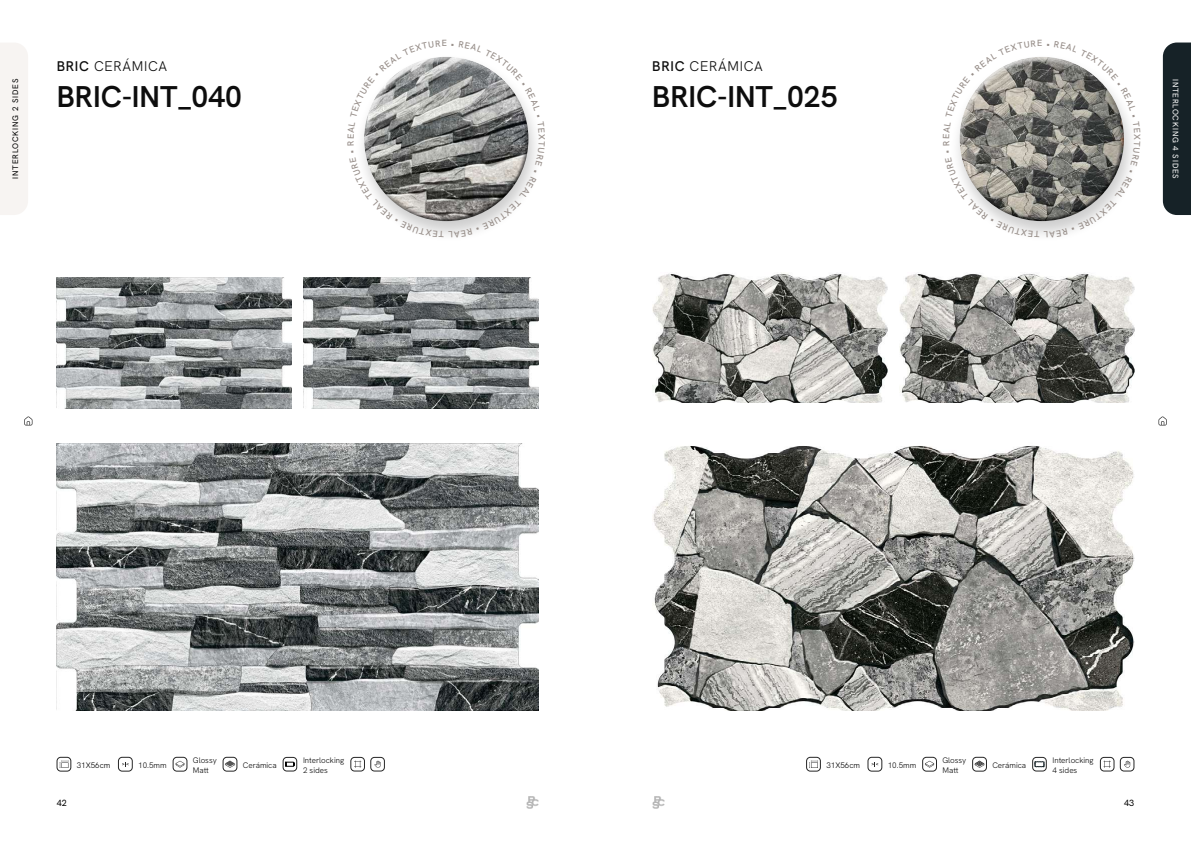
<style>
.page{position:relative;width:1191px;height:842px;background:#fff}
.page>*{position:absolute;margin:0;border:0;box-sizing:border-box;transform-origin:0 0}
.t1{font:600 30px "Hanken Grotesk";color:#0d0d0d}
.t2{font:300 14px "Hanken Grotesk";letter-spacing:.05em;color:#0d0d0d}
.t3{font:9px "Hanken Grotesk";color:#000}
.t4{font:300 8px/9.6px "Hanken Grotesk";color:#0d0d0d}
.t5{font:8px "Hanken Grotesk";letter-spacing:.1em;color:#fff}
.t6{font:8px "Hanken Grotesk";letter-spacing:.1em;color:#000}
.t7{font:300 8px "Hanken Grotesk";color:#000}
.s1{font-weight:500}
</style>
<div class="page">
<div style="left:1162px;top:43px;width:29px;height:172px;background:#162227"></div>
<svg style="left:652px;top:797px;width:12px;height:12px"></svg>
<svg style="left:1158px;top:416px;width:8px;height:9px"></svg>
<div style="left:867px;top:757px;width:15px;height:14px;border:1px solid #262626;border-radius:4px"></div>
<svg style="left:871px;top:762px;width:7px;height:4px"></svg>
<div style="left:922px;top:757px;width:14px;height:14px;border:1px solid #262626;border-radius:4px"></div>
<svg style="left:925px;top:761px;width:9px;height:7px"></svg>
<div style="left:806px;top:757px;width:14px;height:14px;border:1px solid #262626;border-radius:4px"></div>
<svg style="left:809px;top:760px;width:9px;height:8px"></svg>
<div style="left:972px;top:757px;width:14px;height:14px;border:1px solid #262626;border-radius:4px"></div>
<svg style="left:974px;top:760px;width:10px;height:8px"></svg>
<div style="left:1100px;top:757px;width:14px;height:14px;border:1px solid #262626;border-radius:4px"></div>
<svg style="left:1103px;top:760px;width:7px;height:8px"></svg>
<div style="left:1120px;top:757px;width:14px;height:14px;border:1px solid #262626;border-radius:4px"></div>
<svg style="left:1124px;top:761px;width:6px;height:7px"></svg>
<div style="left:1032px;top:757px;width:14px;height:14px;border:1px solid #262626;border-radius:4px"></div>
<svg style="left:1034px;top:761px;width:10px;height:6px"></svg>
<div style="left:118px;top:757px;width:15px;height:14px;border:1px solid #262626;border-radius:4px"></div>
<svg style="left:122px;top:762px;width:7px;height:4px"></svg>
<div style="left:173px;top:757px;width:14px;height:14px;border:1px solid #262626;border-radius:4px"></div>
<svg style="left:175px;top:761px;width:10px;height:7px"></svg>
<div style="left:57px;top:757px;width:14px;height:14px;border:1px solid #262626;border-radius:4px"></div>
<svg style="left:59px;top:760px;width:9px;height:8px"></svg>
<div style="left:350px;top:757px;width:15px;height:14px;border:1px solid #262626;border-radius:4px"></div>
<svg style="left:354px;top:760px;width:7px;height:8px"></svg>
<div style="left:283px;top:757px;width:14px;height:14px;border:1px solid #262626;border-radius:4px"></div>
<div style="left:370px;top:757px;width:15px;height:14px;border:1px solid #262626;border-radius:4px"></div>
<svg style="left:374px;top:761px;width:7px;height:7px"></svg>
<div style="left:0;top:43px;width:28px;height:172px;background:#f7f4f2"></div>
<svg style="left:527px;top:797px;width:12px;height:12px"></svg>
<svg style="left:24px;top:416px;width:8px;height:9px"></svg>
<div style="left:223px;top:757px;width:14px;height:14px;border:1px solid #262626;border-radius:4px"></div>
<svg style="left:225px;top:760px;width:10px;height:8px"></svg>
<svg style="left:285px;top:762px;width:9px;height:4px"></svg>
<img style="left:57px;top:443px;width:482px;height:268px">
<img style="left:304px;top:278px;width:235px;height:130px">
<img style="left:57px;top:278px;width:235px;height:130px">
<img style="left:899px;top:273px;width:235px;height:130px">
<img style="left:652px;top:273px;width:235px;height:130px">
<img style="left:653px;top:445px;width:481px;height:266px">
<svg style="left:362px;top:57px;width:174px;height:178px"></svg>
<svg style="left:957px;top:57px;width:175px;height:178px"></svg>
<p class="t6" style="left:10px;top:179px;width:101px;rotate:-90deg">INTERLOCKING 2 SIDES</p>
<h2 class="t2" style="left:57px;top:57px;width:112px"><span class="s1">BRIC</span> CERÁMICA</h2>
<h1 class="t1" style="left:57px;top:77px;width:187px">BRIC-INT_040</h1>
<h1 class="t1" style="left:652px;top:77px;width:187px">BRIC-INT_025</h1>
<h2 class="t2" style="left:652px;top:57px;width:112px"><span class="s1">BRIC</span> CERÁMICA</h2>
<p class="t5" style="left:1180px;top:79px;width:101px;rotate:90deg">INTERLOCKING 4 SIDES</p>
<p class="t7" style="left:77px;top:760px;width:35px">31X56cm</p>
<p class="t3" style="left:57px;top:797px;width:12px">42</p>
<p class="t4" style="left:193px;top:756px;width:25px">Glossy<br>Matt</p>
<p class="t4" style="left:138px;top:760px;width:30px">10.5mm</p>
<p class="t4" style="left:243px;top:760px;width:35px">Cerámica</p>
<p class="t4" style="left:303px;top:756px;width:42px">Interlocking<br>2 sides</p>
<p class="t4" style="left:942px;top:756px;width:25px">Glossy<br>Matt</p>
<p class="t7" style="left:826px;top:760px;width:35px">31X56cm</p>
<p class="t4" style="left:1052px;top:756px;width:42px">Interlocking<br>4 sides</p>
<p class="t4" style="left:887px;top:760px;width:30px">10.5mm</p>
<p class="t4" style="left:992px;top:760px;width:35px">Cerámica</p>
<p class="t3" style="left:1124px;top:797px;width:12px">43</p>
</div>
